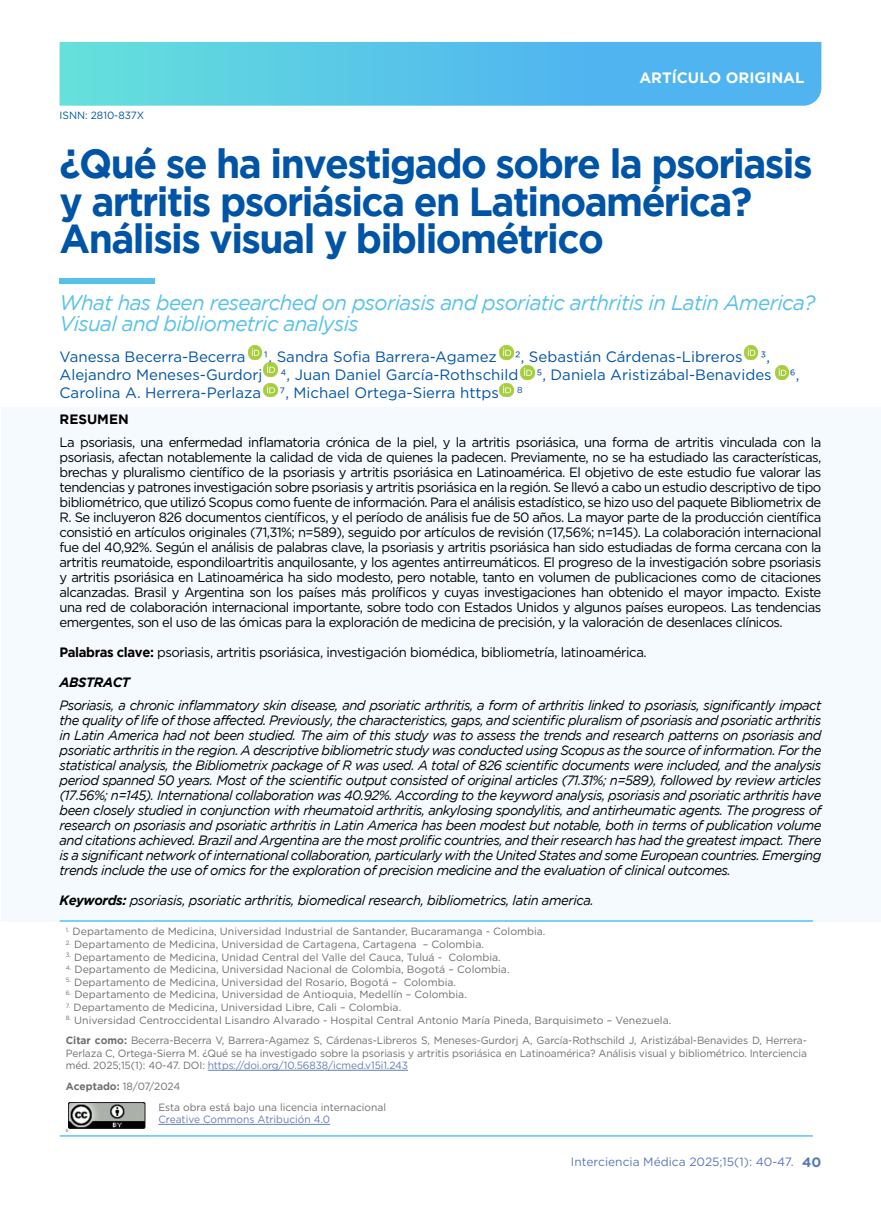
<style>
.page{position:relative;width:881px;height:1212px;background:#fff}
.page>*{position:absolute;margin:0;border:0;box-sizing:border-box;transform-origin:0 0}
.t1{font:700 40.5px/37.5px "Gotham";letter-spacing:-.04em;color:#0054a6;scale:.96 1}
.t2{font:italic 21px/21px "Gotham";letter-spacing:-.03em;color:#57c1e9}
.t3{font:15px/18px "Gotham";color:#0054a6}
.t4{font:700 15px "Gotham";color:#fff}
.t5{font:13.5px/15px "Gotham";letter-spacing:-.03em;color:#000;text-align:justify}
.t6{font:italic 13.5px/15px "Gotham";letter-spacing:-.03em;color:#000;text-align:justify}
.t7{font:italic 700 13.5px "Gotham";letter-spacing:-.03em;color:#000}
.t8{font:700 13.5px "Gotham";color:#000}
.t9{font:700 13.5px "Gotham";color:#5a77ba}
.t10{font:12px "Gotham";color:#5a77ba}
.t11{font:10.5px/20.4px "Gotham";color:#6d6e71}
.t12{font:10.5px "Gotham";color:#627fb5}
.t13{font:10.5px "Gotham";color:#0054a6}
.s1{font-weight:700}
.s2{color:#627fb5}
</style>
<div class="page">
<svg style="left:60px;top:42px;width:761px;height:64px;background:#58c4e8"></svg>
<div style="left:1px;top:407px;width:879px;height:514px;background:#f4fafd"></div>
<img style="left:248px;top:345px;width:13px;height:14px">
<img style="left:263px;top:363px;width:14px;height:14px">
<img style="left:520px;top:366px;width:14px;height:13px">
<svg style="left:775px;top:366px;width:13px;height:13px"></svg>
<img style="left:263px;top:383px;width:14px;height:14px">
<img style="left:499px;top:383px;width:14px;height:14px">
<img style="left:499px;top:345px;width:14px;height:14px">
<img style="left:744px;top:345px;width:13px;height:14px">
<div style="left:60px;top:279px;width:95px;height:5px;background:#57c1e9"></div>
<hr style="left:60px;top:921px;width:92px;height:1px;background:#00aae7">
<hr style="left:152px;top:921px;width:660px;height:1px;background:#00aae7">
<hr style="left:60px;top:1136px;width:92px;height:1px;background:#00aae7">
<hr style="left:152px;top:1136px;width:660px;height:1px;background:#00aae7">
<hr style="left:208px;top:1070px;width:200px;height:1px;background:#627fb5">
<img style="left:68px;top:1102px;width:77px;height:27px">
<hr style="left:158px;top:1124px;width:172px;height:1px;background:#627fb5">
<p class="t4" style="left:639px;top:69px;width:166px">ARTÍCULO ORIGINAL</p>
<p class="t13" style="left:60px;top:109px;width:86px">ISNN: 2810-837X</p>
<h1 class="t1" style="left:60px;top:144px;width:785px">¿Qué se ha investigado sobre la psoriasis y artritis psoriásica en Latinoamérica?<br>Análisis visual y bibliométrico</h1>
<h2 class="t2" style="left:60px;top:292px;width:757px">What has been researched on psoriasis and psoriatic arthritis in Latin America?<br>Visual and bibliometric analysis</h2>
<p class="t3" style="left:60px;top:347px;width:741px">Vanessa Becerra-Becerra 1, Sandra Sofia Barrera-Agamez 2, Sebastián Cárdenas-Libreros 3,<br>Alejandro Meneses-Gurdorj 4, Juan Daniel García-Rothschild 5, Daniela Aristizábal-Benavides 6,<br>Carolina A. Herrera-Perlaza 7, Michael Ortega-Sierra https <sup>8</sup></p>
<p class="t8" style="left:60px;top:412px;width:71px">RESUMEN</p>
<p class="t5" style="left:60px;top:434px;width:763px">La psoriasis, una enfermedad inflamatoria crónica de la piel, y la artritis psoriásica, una forma de artritis vinculada con la psoriasis, afectan notablemente la calidad de vida de quienes la padecen. Previamente, no se ha estudiado las características, brechas y pluralismo científico de la psoriasis y artritis psoriásica en Latinoamérica. El objetivo de este estudio fue valorar las tendencias y patrones investigación sobre psoriasis y artritis psoriásica en la región. Se llevó a cabo un estudio descriptivo de tipo bibliométrico, que utilizó Scopus como fuente de información. Para el análisis estadístico, se hizo uso del paquete Bibliometrix de R. Se incluyeron 826 documentos científicos, y el período de análisis fue de 50 años. La mayor parte de la producción científica consistió en artículos originales (71,31%; n=589), seguido por artículos de revisión (17,56%; n=145). La colaboración internacional fue del 40,92%. Según el análisis de palabras clave, la psoriasis y artritis psoriásica han sido estudiadas de forma cercana con la artritis reumatoide, espondiloartritis anquilosante, y los agentes antirreumáticos. El progreso de la investigación sobre psoriasis y artritis psoriásica en Latinoamérica ha sido modesto, pero notable, tanto en volumen de publicaciones como de citaciones alcanzadas. Brasil y Argentina son los países más prolíficos y cuyas investigaciones han obtenido el mayor impacto. Existe una red de colaboración internacional importante, sobre todo con Estados Unidos y algunos países europeos. Las tendencias emergentes, son el uso de las ómicas para la exploración de medicina de precisión, y la valoración de desenlaces clínicos.</p>
<p class="t5" style="left:60px;top:644px;width:588px"><span class="s1">Palabras clave:</span> psoriasis, artritis psoriásica, investigación biomédica, bibliometría, latinoamérica.</p>
<p class="t7" style="left:60px;top:674px;width:72px">ABSTRACT</p>
<p class="t6" style="left:60px;top:697px;width:763px">Psoriasis, a chronic inflammatory skin disease, and psoriatic arthritis, a form of arthritis linked to psoriasis, significantly impact the quality of life of those affected. Previously, the characteristics, gaps, and scientific pluralism of psoriasis and psoriatic arthritis in Latin America had not been studied. The aim of this study was to assess the trends and research patterns on psoriasis and psoriatic arthritis in the region. A descriptive bibliometric study was conducted using Scopus as the source of information. For the statistical analysis, the Bibliometrix package of R was used. A total of 826 scientific documents were included, and the analysis period spanned 50 years. Most of the scientific output consisted of original articles (71.31%; n=589), followed by review articles (17.56%; n=145). International collaboration was 40.92%. According to the keyword analysis, psoriasis and psoriatic arthritis have been closely studied in conjunction with rheumatoid arthritis, ankylosing spondylitis, and antirheumatic agents. The progress of research on psoriasis and psoriatic arthritis in Latin America has been modest but notable, both in terms of publication volume and citations achieved. Brazil and Argentina are the most prolific countries, and their research has had the greatest impact. There is a significant network of international collaboration, particularly with the United States and some European countries. Emerging trends include the use of omics for the exploration of precision medicine and the evaluation of clinical outcomes.</p>
<p class="t6" style="left:60px;top:892px;width:535px"><span class="s1">Keywords:</span> psoriasis, psoriatic arthritis, biomedical research, bibliometrics, latin america.</p>
<p class="t11" style="left:66px;top:921px;width:481px"><sup>1.</sup> Departamento de Medicina, Universidad Industrial de Santander, Bucaramanga - Colombia.</p>
<p class="t11" style="left:66px;top:934px;width:419px"><sup>2.</sup> Departamento de Medicina, Universidad de Cartagena, Cartagena – Colombia.</p>
<p class="t11" style="left:66px;top:946px;width:436px"><sup>3.</sup> Departamento de Medicina, Unidad Central del Valle del Cauca, Tuluá - Colombia.</p>
<p class="t11" style="left:66px;top:959px;width:445px"><sup>4.</sup> Departamento de Medicina, Universidad Nacional de Colombia, Bogotá – Colombia.</p>
<p class="t11" style="left:66px;top:972px;width:392px"><sup>5.</sup> Departamento de Medicina, Universidad del Rosario, Bogotá – Colombia.</p>
<p class="t11" style="left:66px;top:984px;width:402px"><sup>6.</sup> Departamento de Medicina, Universidad de Antioquia, Medellín – Colombia.</p>
<p class="t11" style="left:66px;top:997px;width:337px"><sup>7.</sup> Departamento de Medicina, Universidad Libre, Cali – Colombia.</p>
<p class="t11" style="left:66px;top:1009px;width:742px"><sup>8.</sup> Universidad Centroccidental Lisandro Alvarado - Hospital Central Antonio María Pineda, Barquisimeto – Venezuela.<br><span class="s1">Citar como:</span> Becerra-Becerra V, Barrera-Agamez S, Cárdenas-Libreros S, Meneses-Gurdorj A, García-Rothschild J, Aristizábal-Benavides D, Herrera-</p>
<p class="t11" style="left:66px;top:1046px;width:742px;line-height:12.6px">Perlaza C, Ortega-Sierra M. ¿Qué se ha investigado sobre la psoriasis y artritis psoriásica en Latinoamérica? Análisis visual y bibliométrico. Interciencia méd. 2025;15(1): 40-47. DOI: <span class="s2">https://doi.org/10.56838/icmed.v15i1.243</span></p>
<p class="t11" style="left:66px;top:1076px;width:116px"><span class="s1">Aceptado:</span> 18/07/2024</p>
<p class="t12" style="left:66px;top:1119px;width:4px">.</p>
<p class="t11" style="left:158px;top:1096px;width:229px">Esta obra está bajo una licencia internacional</p>
<p class="t12" style="left:158px;top:1113px;width:173px">Creative Commons Atribución 4.0</p>
<p class="t10" style="left:570px;top:1154px;width:224px">Interciencia Médica 2025;15(1): 40-47.</p>
<p class="t9" style="left:801px;top:1154px;width:21px">40</p>
</div>
